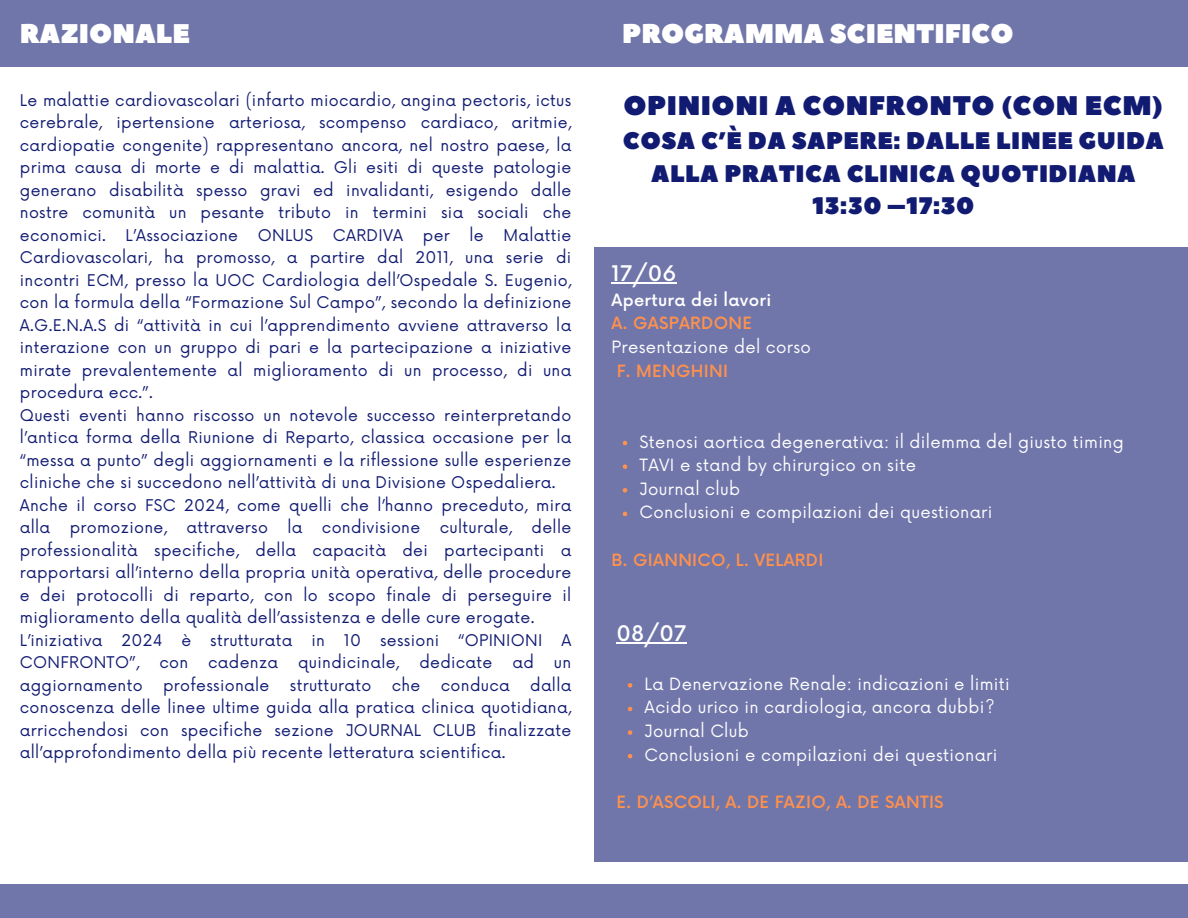
<style>
.page{position:relative;width:1188px;height:918px;background:#fff}
.page>*{position:absolute;margin:0;border:0;box-sizing:border-box;transform-origin:0 0}
.t1{font:27px "Peace Sans";color:#fff}
.t2{font:27px "Peace Sans";letter-spacing:.02em;color:#111b72}
.t3{font:24px/32.7px "Peace Sans";letter-spacing:.02em;color:#111b72;text-align:center}
.t4{font:500 21px "Now";letter-spacing:.02em;color:#fff}
.t5{font:16.5px/23.7px "Now";letter-spacing:.02em;color:#fff}
.t6{font:500 16.5px "Now";letter-spacing:.02em;color:#ff914d}
.t7{font:500 16.5px "Now";letter-spacing:.02em;color:#fff}
.t8{font:15.75px/22.5px "Now";letter-spacing:.02em;color:#111b72;text-align:justify}
</style>
<div class="page">
<div style="left:0;top:0;width:1188px;height:67px;background:#7076aa"></div>
<div style="left:0;top:884px;width:1188px;height:34px;background:#7076aa"></div>
<div style="left:594px;top:247px;width:594px;height:615px;background:#7076aa"></div>
<hr style="left:612px;top:282px;width:65px;height:1px;background:#fff">
<svg style="left:623px;top:441px;width:4px;height:4px"></svg>
<svg style="left:623px;top:464px;width:4px;height:5px"></svg>
<svg style="left:623px;top:488px;width:4px;height:5px"></svg>
<svg style="left:623px;top:512px;width:4px;height:4px"></svg>
<hr style="left:617px;top:643px;width:70px;height:1px;background:#fff">
<svg style="left:628px;top:683px;width:4px;height:5px"></svg>
<svg style="left:628px;top:707px;width:4px;height:4px"></svg>
<svg style="left:628px;top:730px;width:4px;height:5px"></svg>
<svg style="left:628px;top:754px;width:4px;height:4px"></svg>
<h1 class="t1" style="left:20px;top:16px;width:171px">RAZIONALE</h1>
<h1 class="t8" style="left:20px;top:89px;width:553px">Le malattie cardiovascolari (infarto miocardio, angina pectoris, ictus cerebrale, ipertensione arteriosa, scompenso cardiaco, aritmie, cardiopatie congenite) rappresentano ancora, nel nostro paese, la prima causa di morte e di malattia. Gli esiti di queste patologie generano disabilità spesso gravi ed invalidanti, esigendo dalle nostre comunità un pesante tributo in termini sia sociali che economici. L’Associazione ONLUS CARDIVA per le Malattie Cardiovascolari, ha promosso, a partire dal 2011, una serie di incontri ECM, presso la UOC Cardiologia dell’Ospedale S. Eugenio, con la formula della “Formazione Sul Campo”, secondo la definizione A.G.E.N.A.S di “attività in cui l’apprendimento avviene attraverso la interazione con un gruppo di pari e la partecipazione a iniziative mirate prevalentemente al miglioramento di un processo, di una procedura ecc.”.</h1>
<p class="t8" style="left:20px;top:404px;width:553px">Questi eventi hanno riscosso un notevole successo reinterpretando l’antica forma della Riunione di Reparto, classica occasione per la “messa a punto” degli aggiornamenti e la riflessione sulle esperienze cliniche che si succedono nell’attività di una Divisione Ospedaliera.</p>
<p class="t8" style="left:20px;top:494px;width:553px">Anche il corso FSC 2024, come quelli che l’hanno preceduto, mira alla promozione, attraverso la condivisione culturale, delle professionalità specifiche, della capacità dei partecipanti a rapportarsi all’interno della propria unità operativa, delle procedure e dei protocolli di reparto, con lo scopo finale di perseguire il miglioramento della qualità dell’assistenza e delle cure erogate.</p>
<p class="t8" style="left:20px;top:629px;width:553px">L’iniziativa 2024 è strutturata in 10 sessioni “OPINIONI A<br>CONFRONTO”,</p>
<p class="t8" style="left:159px;top:652px;width:30px">con</p>
<p class="t8" style="left:208px;top:652px;width:71px">cadenza</p>
<p class="t8" style="left:298px;top:652px;width:103px">quindicinale,</p>
<p class="t8" style="left:419px;top:652px;width:75px">dedicate</p>
<p class="t8" style="left:512px;top:652px;width:23px">ad</p>
<p class="t8" style="left:554px;top:652px;width:19px">un</p>
<p class="t8" style="left:20px;top:674px;width:124px">aggiornamento</p>
<p class="t8" style="left:163px;top:674px;width:108px">professionale</p>
<p class="t8" style="left:290px;top:674px;width:83px">strutturato</p>
<p class="t8" style="left:392px;top:674px;width:30px">che</p>
<p class="t8" style="left:441px;top:674px;width:70px">conduca</p>
<p class="t8" style="left:20px;top:674px;width:553px;text-indent:510px">dalla conoscenza delle linee ultime guida alla pratica clinica quotidiana, arricchendosi con specifiche sezione JOURNAL CLUB finalizzate all’approfondimento della più recente letteratura scientifica.</p>
<p class="t1" style="left:622px;top:16px;width:393px">PROGRAMMA SCIENTIFICO</p>
<h2 class="t2" style="left:624px;top:88px;width:541px">OPINIONI A CONFRONTO (CON ECM)</h2>
<h2 class="t3" style="left:623px;top:125px;width:543px">COSA C’È DA SAPERE: DALLE LINEE GUIDA<br>ALLA PRATICA CLINICA QUOTIDIANA<br>13:30 –17:30</h2>
<h3 class="t4" style="left:612px;top:262px;width:67px">17/06</h3>
<p class="t7" style="left:612px;top:291px;width:161px">Apertura dei lavori</p>
<p class="t6" style="left:612px;top:315px;width:142px">A. GASPARDONE</p>
<p class="t5" style="left:612px;top:336px;width:201px">Presentazione del corso</p>
<p class="t6" style="left:617px;top:362px;width:113px">F. MENGHINI</p>
<p class="t5" style="left:640px;top:431px;width:486px">Stenosi aortica degenerativa: il dilemma del giusto timing TAVI e stand by chirurgico on site<br>Journal club<br>Conclusioni e compilazioni dei questionari</p>
<p class="t6" style="left:612px;top:551px;width:213px">B. GIANNICO, L. VELARDI</p>
<h3 class="t4" style="left:617px;top:623px;width:71px">08/07</h3>
<p class="t5" style="left:645px;top:673px;width:367px">La Denervazione Renale: indicazioni e limiti</p>
<p class="t5" style="left:645px;top:696px;width:352px">Acido urico in cardiologia, ancora dubbi?</p>
<p class="t5" style="left:645px;top:720px;width:106px">Journal Club</p>
<p class="t5" style="left:645px;top:744px;width:354px">Conclusioni e compilazioni dei questionari</p>
<h4 class="t6" style="left:617px;top:793px;width:329px">E. D’ASCOLI, A. DE FAZIO, A. DE SANTIS</h4>
</div>
